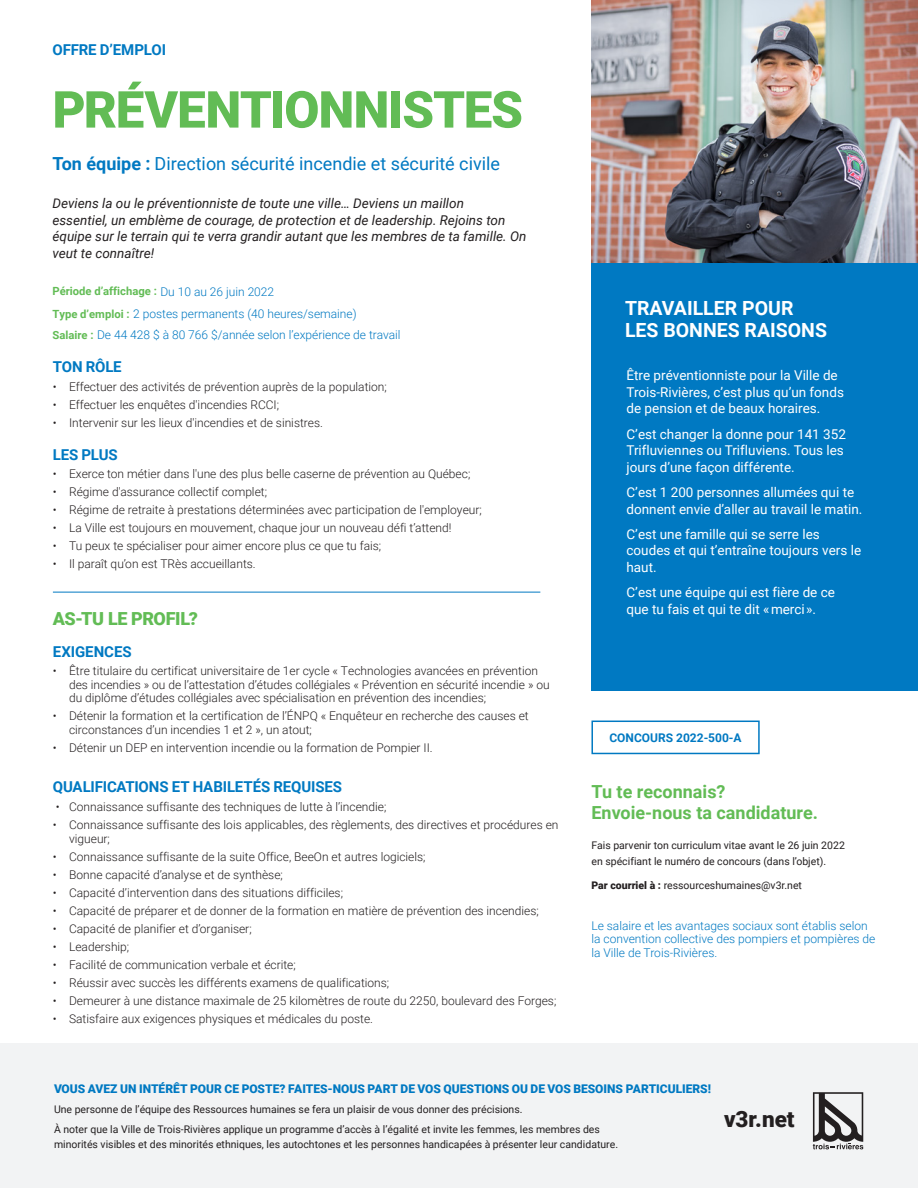
<style>
.page{position:relative;width:918px;height:1188px;background:#fff}
.page>*{position:absolute;margin:0;border:0;box-sizing:border-box;transform-origin:0 0}
.t1{font:900 51px "Roboto";letter-spacing:-.025em;color:#62bc55}
.t2{font:900 22.5px "Roboto";color:#231f20}
.t3{font:700 19.5px/22.5px "Roboto";color:#fff}
.t4{font:18px "Roboto";color:#0079c2}
.t5{font:700 18px/21px "Roboto";color:#62bc55}
.t6{font:900 18px "Roboto";letter-spacing:-.02em;color:#62bc55}
.t7{font:700 15px "Roboto";letter-spacing:-.01em;color:#0079c2}
.t8{font:13.5px/16.5px "Roboto";color:#fff}
.t9{font:italic 13.5px/16.5px "Roboto";color:#231f20}
.t10{font:300 12px/13.5px "Roboto";color:#231f20}
.t11{font:300 12px/13.5px "Roboto";color:#0079c2}
.t12{font:900 12px "Roboto";color:#0079c2}
.t13{font:700 12px "Roboto";color:#0079c2}
.t14{font:700 11.25px "Roboto";color:#62bc55}
.t15{font:10.5px/16.5px "Roboto";color:#231f20}
.s1{font-weight:700}
.s2{font-weight:300;font-size:12px;color:#0079c2}
.s3{font-weight:700;font-size:11.25px;color:#62bc55}
.s4{font-weight:900}
</style>
<div class="page">
<hr style="left:53px;top:592px;width:487px;height:1px;background:#0079c2">
<img style="left:591px;top:0;width:327px;height:263px">
<svg style="left:591px;top:721px;width:169px;height:33px"></svg>
<div style="left:591px;top:263px;width:327px;height:428px;background:#0079c2"></div>
<div style="left:0;top:1043px;width:918px;height:144px;background:#f2f3f4"></div>
<svg style="left:813px;top:1092px;width:50px;height:57px"></svg>
<p class="t7" style="left:52px;top:39px;width:115px">OFFRE D’EMPLOI</p>
<h1 class="t1" style="left:52px;top:74px;width:472px">PRÉVENTIONNISTES</h1>
<h3 class="t4" style="left:52px;top:151px;width:449px"><span class="s1">Ton équipe :</span> Direction sécurité incendie et sécurité civile</h3>
<p class="t9" style="left:52px;top:194px;width:475px">Deviens la ou le préventionniste de toute une ville… Deviens un maillon<br>essentiel, un emblème de courage, de protection et de leadership. Rejoins ton équipe sur le terrain qui te verra grandir autant que les membres de ta famille. On veut te connaître!</p>
<p class="t14" style="left:52px;top:283px;width:223px">Période d’affichage : <span class="s2">Du 10 au 26 juin 2022</span></p>
<p class="t11" style="left:52px;top:328px;width:350px"><span class="s3">Salaire :</span> De 44 428 $ à 80 766 $/année selon l’expérience de travail</p>
<p class="t11" style="left:52px;top:306px;width:306px"><span class="s3">Type d’emploi :</span> 2 postes permanents (40 heures/semaine)</p>
<p class="t7" style="left:53px;top:356px;width:70px">TON RÔLE</p>
<p class="t10" style="left:53px;top:380px;width:335px">• Effectuer des activités de prévention auprès de la population;</p>
<p class="t10" style="left:53px;top:398px;width:228px">• Effectuer les enquêtes d'incendies RCCI;</p>
<p class="t10" style="left:53px;top:416px;width:272px">• Intervenir sur les lieux d'incendies et de sinistres.</p>
<p class="t7" style="left:53px;top:444px;width:66px">LES PLUS</p>
<p class="t10" style="left:53px;top:466px;width:419px">• Exerce ton métier dans l'une des plus belle caserne de prévention au Québec;</p>
<p class="t10" style="left:53px;top:484px;width:216px">• Régime d'assurance collectif complet;</p>
<p class="t10" style="left:53px;top:502px;width:430px">• Régime de retraite à prestations déterminées avec participation de l'employeur;</p>
<p class="t10" style="left:53px;top:520px;width:400px">• La Ville est toujours en mouvement, chaque jour un nouveau défi t’attend!</p>
<p class="t10" style="left:53px;top:538px;width:330px">• Tu peux te spécialiser pour aimer encore plus ce que tu fais;</p>
<p class="t10" style="left:53px;top:556px;width:204px">• Il paraît qu’on est TRès accueillants.</p>
<h3 class="t6" style="left:53px;top:606px;width:147px">AS-TU LE PROFIL?</h3>
<p class="t7" style="left:53px;top:642px;width:80px">EXIGENCES</p>
<p class="t10" style="left:69px;top:664px;width:482px;text-indent:-16px">• Être titulaire du certificat universitaire de 1er cycle « Technologies avancées en prévention des incendies » ou de l’attestation d’études collégiales « Prévention en sécurité incendie » ou du diplôme d’études collégiales avec spécialisation en prévention des incendies;</p>
<p class="t10" style="left:69px;top:709px;width:461px;text-indent:-16px">• Détenir la formation et la certification de l’ÉNPQ « Enquêteur en recherche des causes et circonstances d’un incendies 1 et 2 », un atout;</p>
<p class="t10" style="left:53px;top:740px;width:381px">• Détenir un DEP en intervention incendie ou la formation de Pompier II.</p>
<p class="t7" style="left:53px;top:776px;width:291px">QUALIFICATIONS ET HABILETÉS REQUISES</p>
<p class="t10" style="left:56px;top:800px;width:332px">• Connaissance suffisante des techniques de lutte à l’incendie;</p>
<p class="t10" style="left:69px;top:818px;width:491px;text-indent:-16px">• Connaissance suffisante des lois applicables, des règlements, des directives et procédures en vigueur;</p>
<p class="t10" style="left:53px;top:849px;width:374px">• Connaissance suffisante de la suite Office, BeeOn et autres logiciels;</p>
<p class="t10" style="left:53px;top:867px;width:232px">• Bonne capacité d’analyse et de synthèse;</p>
<p class="t10" style="left:53px;top:885px;width:292px">• Capacité d’intervention dans des situations difficiles;</p>
<p class="t10" style="left:53px;top:903px;width:487px">• Capacité de préparer et de donner de la formation en matière de prévention des incendies;</p>
<p class="t10" style="left:53px;top:921px;width:200px">• Capacité de planifier et d’organiser;</p>
<p class="t10" style="left:53px;top:939px;width:78px">• Leadership;</p>
<p class="t10" style="left:53px;top:957px;width:244px">• Facilité de communication verbale et écrite;</p>
<p class="t10" style="left:53px;top:975px;width:338px">• Réussir avec succès les différents examens de qualifications;</p>
<p class="t10" style="left:53px;top:993px;width:505px">• Demeurer à une distance maximale de 25 kilomètres de route du 2250, boulevard des Forges;</p>
<p class="t10" style="left:53px;top:1011px;width:322px">• Satisfaire aux exigences physiques et médicales du poste.</p>
<h3 class="t3" style="left:625px;top:296px;width:204px">TRAVAILLER POUR<br>LES BONNES RAISONS</h3>
<p class="t8" style="left:627px;top:366px;width:219px">Être préventionniste pour la Ville de<br>Trois-Rivières, c’est plus qu’un fonds de pension et de beaux horaires.</p>
<p class="t8" style="left:627px;top:425px;width:221px">C’est changer la donne pour 141 352<br>Trifluviennes ou Trifluviens. Tous les jours d’une façon différente.</p>
<p class="t8" style="left:627px;top:483px;width:237px">C’est 1 200 personnes allumées qui te donnent envie d’aller au travail le matin.</p>
<p class="t8" style="left:627px;top:525px;width:236px">C’est une famille qui se serre les coudes et qui t’entraîne toujours vers le haut.</p>
<p class="t8" style="left:627px;top:584px;width:210px">C’est une équipe qui est fière de ce que tu fais et qui te dit « merci ».</p>
<p class="t13" style="left:609px;top:730px;width:134px">CONCOURS 2022-500-A</p>
<h3 class="t5" style="left:591px;top:780px;width:228px">Tu te reconnais?<br>Envoie-nous ta candidature.</h3>
<p class="t15" style="left:591px;top:837px;width:255px">Fais parvenir ton curriculum vitae avant le 26 juin 2022 en spécifiant le numéro de concours (dans l’objet).</p>
<p class="t15" style="left:591px;top:877px;width:212px"><span class="s4">Par courriel à :</span> ressourceshumaines@v3r.net</p>
<p class="t11" style="left:591px;top:918px;width:285px">Le salaire et les avantages sociaux sont établis selon la convention collective des pompiers et pompières de la Ville de Trois-Rivières.</p>
<p class="t12" style="left:54px;top:1081px;width:659px">VOUS AVEZ UN INTÉRÊT POUR CE POSTE? FAITES-NOUS PART DE VOS QUESTIONS OU DE VOS BESOINS PARTICULIERS!</p>
<p class="t15" style="left:54px;top:1100px;width:547px;line-height:19.5px">Une personne de l’équipe des Ressources humaines se fera un plaisir de vous donner des précisions.<br>À noter que la Ville de Trois-Rivières applique un programme d’accès à l’égalité et invite les femmes, les membres des</p>
<p class="t15" style="left:54px;top:1136px;width:566px">minorités visibles et des minorités ethniques, les autochtones et les personnes handicapées à présenter leur candidature.</p>
<h2 class="t2" style="left:724px;top:1104px;width:72px">v3r.net</h2>
</div>
